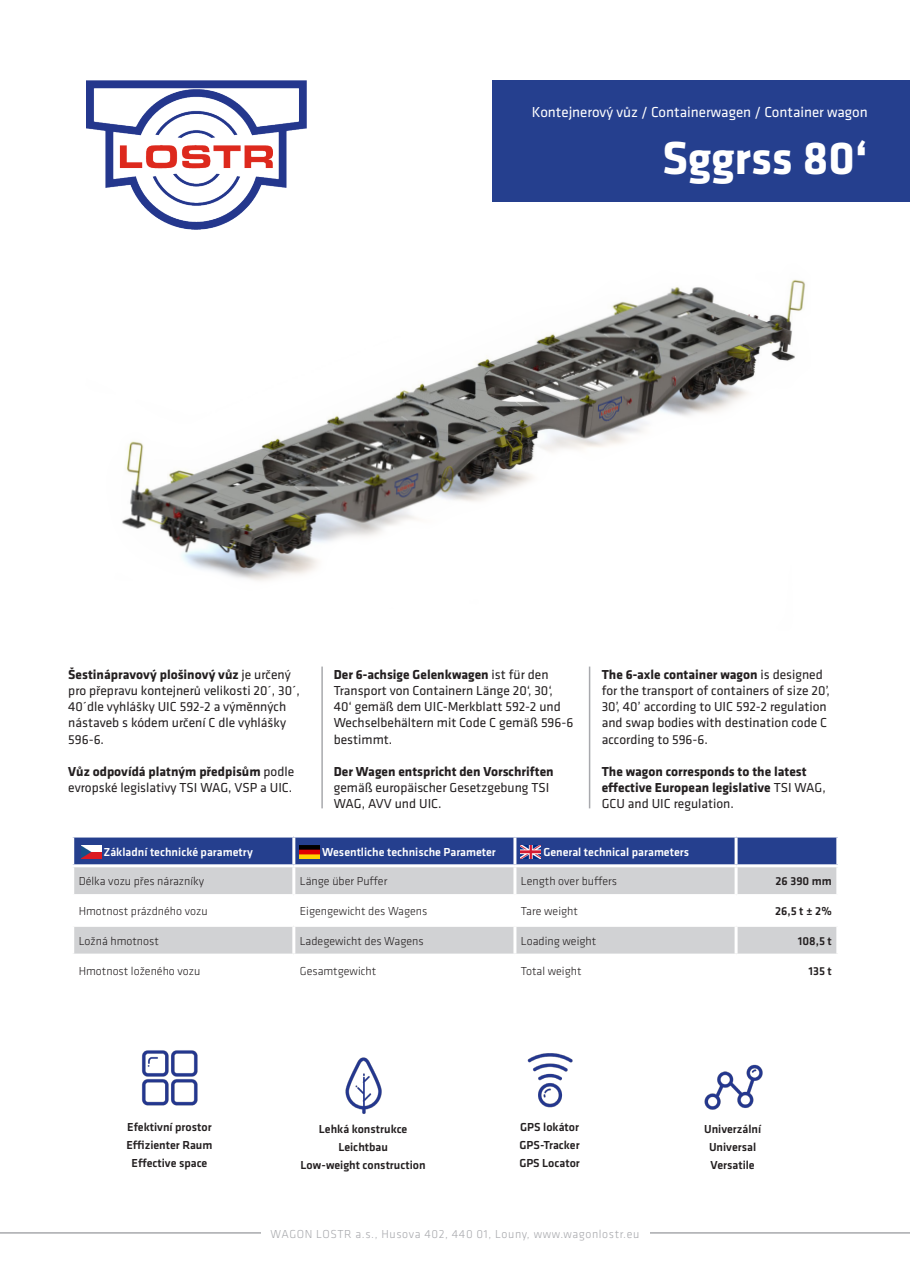
<style>
.page{position:relative;width:910px;height:1280px;background:#fff}
.page>*{position:absolute;margin:0;border:0;box-sizing:border-box;transform-origin:0 0}
.t1{font:700 48px "Klavika";color:#fff}
.t2{font:15px "Klavika";color:#fff}
.t3{font:13.5px/16.2px "Klavika";color:#231f20}
.t4{font:700 13.5px/16.2px "Klavika";color:#231f20}
.t5{font:300 12px "Klavika";color:#231f20}
.t6{font:500 12px "Klavika";color:#231f20}
.t7{font:500 12px "Klavika";color:#fff}
.t8{font:300 12px "Klavika";letter-spacing:.05em;color:#a8a9ad}
.s1{font-weight:700}
.s2{font-weight:400}
</style>
<div class="page">
<div style="left:492px;top:80px;width:418px;height:122px;background:#253f8e"></div>
<img style="left:122px;top:229px;width:683px;height:352px">
<div style="left:74px;top:837px;width:762px;height:27px;background:#253f8e"></div>
<svg style="left:74px;top:867px;width:762px;height:87px;fill:#d1d2d4"></svg>
<hr style="left:292px;top:837px;width:3px;height:27px;background:#fff">
<hr style="left:513px;top:837px;width:3px;height:27px;background:#fff">
<hr style="left:735px;top:837px;width:3px;height:27px;background:#fff">
<hr style="left:292px;top:867px;width:3px;height:27px;background:#fff">
<hr style="left:513px;top:867px;width:3px;height:27px;background:#fff">
<hr style="left:735px;top:867px;width:3px;height:27px;background:#fff">
<hr style="left:71px;top:894px;width:223px;height:3px;background:#fff">
<hr style="left:294px;top:894px;width:221px;height:3px;background:#fff">
<hr style="left:292px;top:897px;width:3px;height:27px;background:#fff">
<hr style="left:515px;top:894px;width:221px;height:3px;background:#fff">
<hr style="left:513px;top:897px;width:3px;height:27px;background:#fff">
<hr style="left:736px;top:894px;width:103px;height:3px;background:#fff">
<hr style="left:735px;top:897px;width:3px;height:27px;background:#fff">
<hr style="left:71px;top:924px;width:223px;height:3px;background:#fff">
<hr style="left:294px;top:924px;width:221px;height:3px;background:#fff">
<hr style="left:292px;top:927px;width:3px;height:27px;background:#fff">
<hr style="left:515px;top:924px;width:221px;height:3px;background:#fff">
<hr style="left:513px;top:927px;width:3px;height:27px;background:#fff">
<hr style="left:736px;top:924px;width:103px;height:3px;background:#fff">
<hr style="left:735px;top:927px;width:3px;height:27px;background:#fff">
<img style="left:81px;top:846px;width:20px;height:12px">
<img style="left:300px;top:846px;width:20px;height:12px">
<img style="left:521px;top:846px;width:20px;height:12px">
<hr style="left:321px;top:666px;width:2px;height:142px;background:#a8a9ad">
<hr style="left:589px;top:666px;width:1px;height:142px;background:#a8a9ad">
<img style="left:141px;top:1050px;width:57px;height:56px">
<img style="left:527px;top:1053px;width:46px;height:55px">
<img style="left:345px;top:1057px;width:37px;height:57px">
<img style="left:704px;top:1064px;width:59px;height:46px">
<img style="left:86px;top:80px;width:220px;height:149px">
<hr style="left:0;top:1232px;width:910px;height:2px;background:#a8a9ad">
<div style="left:261px;top:1216px;width:388px;height:34px;background:#fff"></div>
<p class="t2" style="left:532px;top:103px;width:337px">Kontejnerový vůz / Containerwagen / Container wagon</p>
<p class="t1" style="left:662px;top:132px;width:207px">Sggrss 80‘</p>
<p class="t3" style="left:68px;top:666px;width:233px"><span class="s1">Šestinápravový plošinový vůz</span> je určený pro přepravu kontejnerů velikosti 20´, 30´, 40´dle vyhlášky UIC 592-2 a výměnných nástaveb s kódem určení C dle vyhlášky 596-6.</p>
<p class="t3" style="left:68px;top:764px;width:228px"><span class="s1">Vůz odpovídá platným předpisům</span> podle evropské legislativy TSI WAG, VSP a UIC.</p>
<p class="t3" style="left:334px;top:666px;width:241px"><span class="s1">Der 6-achsige Gelenkwagen</span> ist für den Transport von Containern Länge 20‘, 30‘, 40‘ gemäß dem UIC-Merkblatt 592-2 und Wechselbehältern mit Code C gemäß 596-6</p>
<p class="t3" style="left:334px;top:731px;width:60px">bestimmt.</p>
<p class="t3" style="left:334px;top:764px;width:221px"><span class="s1">Der Wagen entspricht den Vorschriften </span>gemäß europäischer Gesetzgebung TSI<br>WAG, AVV und UIC.</p>
<p class="t3" style="left:602px;top:666px;width:230px"><span class="s1">The 6-axle container wagon</span> is designed for the transport of containers of size 20’, 30’, 40’ according to UIC 592-2 regulation and swap bodies with destination code C according to 596-6.</p>
<p class="t4" style="left:602px;top:764px;width:226px">The wagon corresponds to the latest effective European legislative <span class="s2">TSI WAG,<br>GCU and UIC regulation.</span></p>
<p class="t7" style="left:104px;top:845px;width:151px">Základní technické parametry</p>
<p class="t7" style="left:322px;top:845px;width:175px">Wesentliche technische Parameter</p>
<p class="t7" style="left:543px;top:845px;width:147px">General technical parameters</p>
<p class="t5" style="left:79px;top:875px;width:127px">Délka vozu přes nárazníky</p>
<p class="t5" style="left:300px;top:875px;width:89px">Länge über Puffer</p>
<p class="t5" style="left:521px;top:875px;width:98px">Length over buffers</p>
<p class="t6" style="left:776px;top:875px;width:58px">26 390 mm</p>
<p class="t5" style="left:79px;top:904px;width:130px">Hmotnost prázdného vozu</p>
<p class="t5" style="left:300px;top:904px;width:129px">Eigengewicht des Wagens</p>
<p class="t5" style="left:521px;top:904px;width:58px">Tare weight</p>
<p class="t6" style="left:775px;top:904px;width:58px">26,5 t ± 2%</p>
<p class="t5" style="left:79px;top:934px;width:82px">Ložná hmotnost</p>
<p class="t5" style="left:300px;top:934px;width:125px">Ladegewicht des Wagens</p>
<p class="t5" style="left:521px;top:934px;width:77px">Loading weight</p>
<p class="t6" style="left:798px;top:934px;width:35px">108,5 t</p>
<p class="t5" style="left:79px;top:964px;width:123px">Hmotnost loženého vozu</p>
<p class="t5" style="left:300px;top:964px;width:78px">Gesamtgewicht</p>
<p class="t5" style="left:521px;top:964px;width:62px">Total weight</p>
<p class="t6" style="left:809px;top:964px;width:25px">135 t</p>
<p class="t6" style="left:127px;top:1120px;width:86px">Efektivní prostor</p>
<p class="t6" style="left:126px;top:1138px;width:88px">Effizienter Raum</p>
<p class="t6" style="left:132px;top:1156px;width:77px">Effective space</p>
<p class="t6" style="left:319px;top:1123px;width:90px">Lehká konstrukce</p>
<p class="t6" style="left:338px;top:1141px;width:51px">Leichtbau</p>
<p class="t6" style="left:301px;top:1159px;width:127px">Low-weight construction</p>
<p class="t6" style="left:520px;top:1120px;width:60px">GPS lokátor</p>
<p class="t6" style="left:520px;top:1138px;width:62px">GPS-Tracker</p>
<p class="t6" style="left:519px;top:1156px;width:62px">GPS Locator</p>
<p class="t8" style="left:271px;top:1227px;width:370px">WAGON LOSTR a.s., Husova 402, 440 01, Louny, www.wagonlostr.eu</p>
<p class="t6" style="left:704px;top:1123px;width:59px">Univerzální</p>
<p class="t6" style="left:709px;top:1141px;width:49px">Universal</p>
<p class="t6" style="left:711px;top:1159px;width:46px">Versatile</p>
</div>
